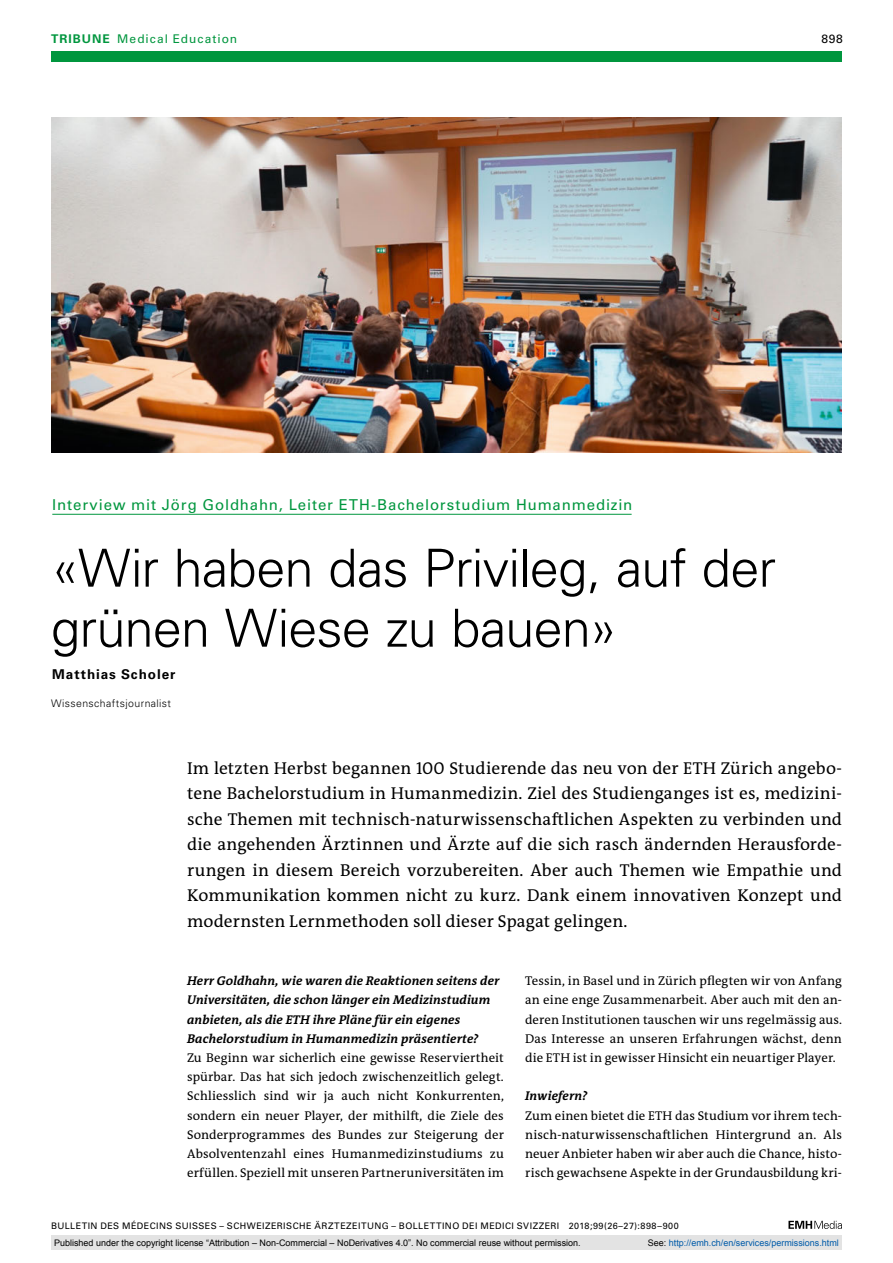
<style>
.page{position:relative;width:893px;height:1263px;background:#fff}
.page>*{position:absolute;margin:0;border:0;box-sizing:border-box;transform-origin:0 0}
.t1{font:300 52.5px/60px "Univers LT Std";letter-spacing:-.015em;color:#000}
.t2{font:17.25px/25.5px "The Antiqua B W5 Plain";letter-spacing:.01em;color:#000;text-align:justify}
.t3{font:15px "Univers LT Std";letter-spacing:.055em;color:#00963e}
.t4{font:700 13.5px "Univers LT Std";letter-spacing:.07em;color:#000}
.t5{font:12.75px/19.2px "The Antiqua B W5 Plain";letter-spacing:.005em;color:#000;text-align:justify}
.t6{font:italic 700 12.75px/19.2px "The Antiqua B W7";letter-spacing:.005em;color:#000}
.t7{font:12px "Univers LT Std";letter-spacing:.08em;color:#00963e}
.t8{font:12px "Univers LT Std";color:#000}
.t9{font:300 10.5px "Univers LT Std";letter-spacing:.04em;color:#000}
.t10{font:9px "Arial";color:#000}
.t11{font:9px "Univers LT Std";letter-spacing:.05em;color:#000}
.t12{font:9px "Arial";color:#005ba9}
.s1{font-weight:700}
.s2{color:#000}
</style>
<div class="page">
<svg style="left:788px;top:1221px;width:54px;height:8px"></svg>
<hr style="left:52px;top:514px;width:580px;height:1px;background:#00963e">
<img style="left:52px;top:117px;width:789px;height:336px">
<div style="left:51px;top:51px;width:791px;height:11px;background:#00963e"></div>
<div style="left:51px;top:1235px;width:791px;height:15px;background:#e3e3e3"></div>
<p class="t7" style="left:51px;top:31px;width:188px"><span class="s1">TRIBUNE</span> Medical Education</p>
<p class="t8" style="left:821px;top:31px;width:23px">898</p>
<p class="t3" style="left:52px;top:495px;width:582px">Interview mit Jörg Goldhahn, Leiter ETH-Bachelorstudium Humanmedizin</p>
<h1 class="t1" style="left:51px;top:538px;width:726px">«Wir haben das Privileg, auf der grünen Wiese zu bauen»</h1>
<p class="t4" style="left:52px;top:666px;width:125px">Matthias Scholer</p>
<p class="t9" style="left:51px;top:696px;width:122px">Wissenschaftsjournalist</p>
<p class="t2" style="left:187px;top:755px;width:656px">Im letzten Herbst begannen 100 Studierende das neu von der ETH Zürich angebo&shy;tene Bachelorstudium in Humanmedizin. Ziel des Studienganges ist es, medizini&shy;sche Themen mit technisch-naturwissenschaftlichen Aspekten zu verbinden und die angehenden Ärztinnen und Ärzte auf die sich rasch ändernden Herausforde&shy;rungen in diesem Bereich vorzubereiten. Aber auch Themen wie Empathie und Kommunikation kommen nicht zu kurz. Dank einem innovativen Konzept und modernsten Lernmethoden soll dieser Spagat gelingen.</p>
<p class="t6" style="left:187px;top:971px;width:314px">Herr Goldhahn, wie waren die Reaktionen seitens der Universitäten, die schon länger ein Medizinstudium anbieten, als die ETH ihre Pläne für ein eigenes Bachelorstudium in Humanmedizin präsentierte?</p>
<p class="t5" style="left:187px;top:1048px;width:318px">Zu Beginn war sicherlich eine gewisse Reserviertheit spürbar. Das hat sich jedoch zwischenzeitlich gelegt.<br>Schliesslich sind wir ja auch nicht Konkurrenten, sondern ein neuer Player, der mithilft, die Ziele des Sonderprogrammes des Bundes zur Steigerung der Absolventenzahl eines Humanmedizinstudiums zu erfüllen. Speziell mit unseren Partneruniversitäten im</p>
<p class="t5" style="left:525px;top:971px;width:318px">Tessin, in Basel und in Zürich pflegten wir von Anfang an eine enge Zusammenarbeit. Aber auch mit den an&shy;deren Institutionen tauschen wir uns regelmässig aus.<br>Das Interesse an unseren Erfahrungen wächst, denn die ETH ist in gewisser Hinsicht ein neuartiger Player.</p>
<p class="t6" style="left:525px;top:1086px;width:64px">Inwiefern?</p>
<p class="t5" style="left:525px;top:1106px;width:318px">Zum einen bietet die ETH das Studium vor ihrem tech&shy;nisch-naturwissenschaftlichen Hintergrund an. Als neuer Anbieter haben wir aber auch die Chance, histo&shy;risch gewachsene Aspekte in der Grundausbildung kri-</p>
<p class="t11" style="left:51px;top:1220px;width:629px">BULLETIN DES MÉDECINS SUISSES – SCHWEIZERISCHE ÄRZTEZEITUNG – BOLLETTINO DEI MEDICI SVIZZERI 2018;99(26–27):898–900</p>
<p class="t10" style="left:54px;top:1237px;width:528px">Published under the copyright license “Attribution – Non-Commercial – NoDerivatives 4.0”. No commercial reuse without permission.</p>
<p class="t12" style="left:648px;top:1237px;width:193px"><span class="s2">See:</span> http://emh.ch/en/services/permissions.html</p>
</div>
